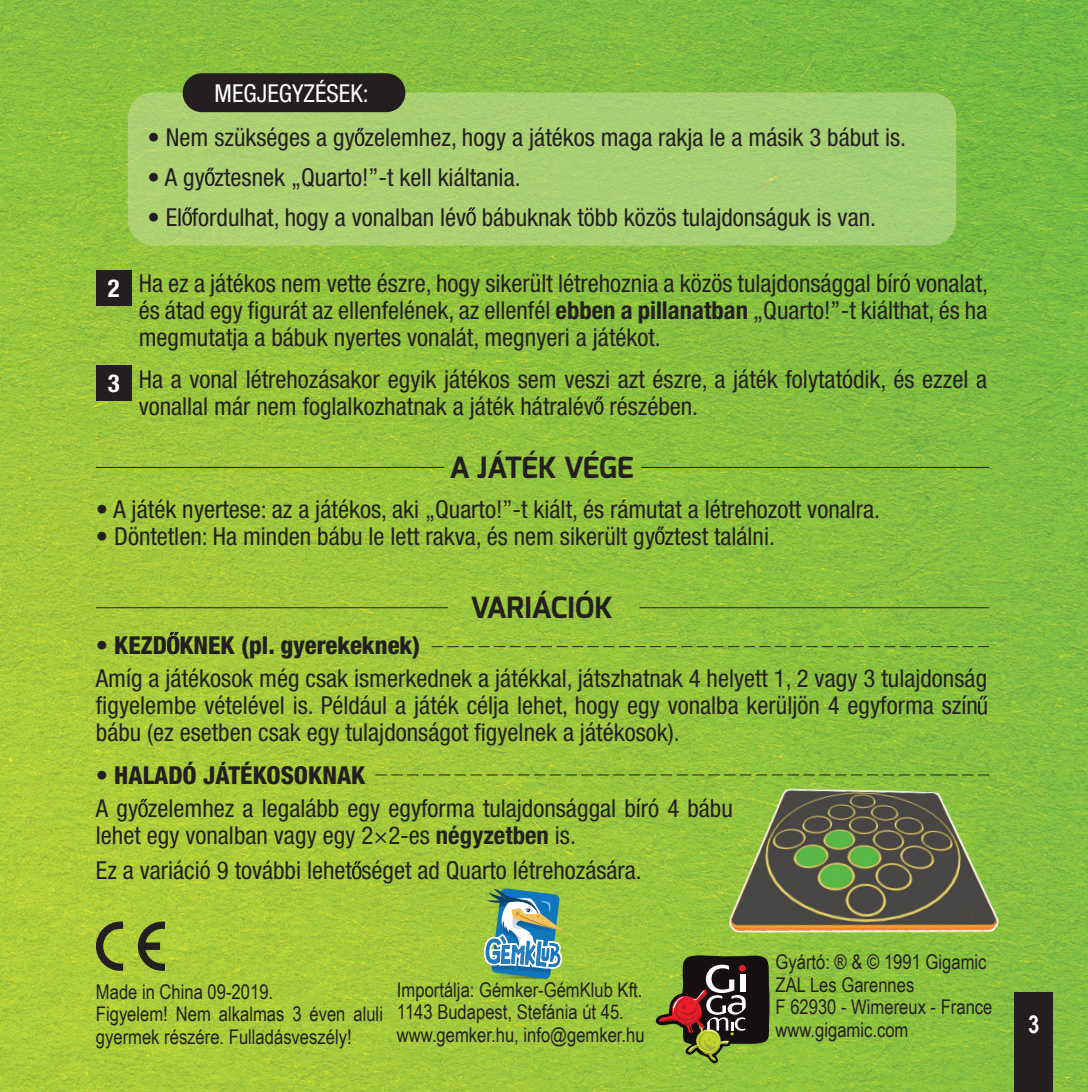
<style>
.page{position:relative;width:1088px;height:1092px;background:#fff}
.page>*{position:absolute;margin:0;border:0;box-sizing:border-box;transform-origin:0 0}
.t1{font:700 29.25px "Exo";color:#231f20}
.t2{font:condensed 24.75px/27px "Helvetica Neue LT Std";color:#231f20}
.t3{font:condensed 24.75px "Helvetica Neue LT Std";color:#fff}
.t4{font:700 24.75px "Arial Narrow";color:#fff}
.t5{font:20.25px/22.5px "Arial Narrow";color:#231f20}
.s1{font-weight:700;color:#fff}
.s2{font-weight:700}
.s3{font-weight:800}
</style>
<div class="page">
<img style="left:0;top:0;width:1088px;height:1092px">
<div style="left:96px;top:270px;width:36px;height:36px;background:#231f20"></div>
<div style="left:96px;top:365px;width:36px;height:36px;background:#231f20"></div>
<svg style="left:594px;top:396px;width:9px;height:19px"></svg>
<svg style="left:655px;top:526px;width:9px;height:19px"></svg>
<svg style="left:167px;top:632px;width:12px;height:22px"></svg>
<svg style="left:978px;top:696px;width:9px;height:19px"></svg>
<svg style="left:138px;top:799px;width:10px;height:18px"></svg>
<svg style="left:352px;top:861px;width:9px;height:18px"></svg>
<svg style="left:431px;top:646px;width:558px;height:1px"></svg>
<svg style="left:375px;top:774px;width:614px;height:1px"></svg>
<hr style="left:96px;top:467px;width:348px;height:1px;background:#231f20">
<hr style="left:641px;top:467px;width:348px;height:1px;background:#231f20">
<hr style="left:96px;top:607px;width:352px;height:1px;background:#231f20">
<hr style="left:639px;top:607px;width:350px;height:1px;background:#231f20">
<img style="left:728px;top:781px;width:280px;height:166px">
<div style="left:128px;top:92px;width:828px;height:154px;background:#a8d072;border-radius:26px"></div>
<svg style="left:355px;top:128px;width:9px;height:18px"></svg>
<svg style="left:205px;top:168px;width:9px;height:18px"></svg>
<svg style="left:182px;top:207px;width:10px;height:19px"></svg>
<svg style="left:466px;top:207px;width:10px;height:19px"></svg>
<div style="left:183px;top:73px;width:222px;height:39px;background:#231f20;border-radius:19px"></div>
<div style="left:1014px;top:992px;width:39px;height:100px;background:#231f20"></div>
<svg style="left:96px;top:921px;width:69px;height:50px;background:#809330"></svg>
<svg style="left:655px;top:955px;width:115px;height:109px;background:#666634"></svg>
<img style="left:483px;top:888px;width:81px;height:91px">
<svg style="left:0;top:1086px;width:2px;height:6px"></svg>
<svg style="left:1083px;top:0;width:5px;height:4px"></svg>
<svg style="left:1083px;top:1086px;width:5px;height:6px"></svg>
<p class="t3" style="left:215px;top:78px;width:155px">MEGJEGYZÉSEK:</p>
<p class="t2" style="left:147px;top:124px;width:760px">• Nem szükséges a gy zelemhez, hogy a játékos maga rakja le a másik 3 bábut is.</p>
<p class="t2" style="left:147px;top:164px;width:374px">• A gy ztesnek „Quarto!”-t kell kiáltania.</p>
<p class="t2" style="left:147px;top:203px;width:730px">• El fordulhat, hogy a vonalban lév bábuknak több közös tulajdonságuk is van.</p>
<p class="t2" style="left:139px;top:269px;width:851px;text-align:justify;text-indent:-31px"><span class="s1">2</span> Ha ez a játékos nem vette észre, hogy sikerült létrehoznia a közös tulajdonsággal bíró vonalat, és átad egy figurát az ellenfelének, az ellenfél <span class="s2">ebben a pillanatban</span> „Quarto!”-t kiálthat, és ha megmutatja a bábuk nyertes vonalát, megnyeri a játékot.</p>
<p class="t2" style="left:139px;top:365px;width:850px;text-indent:-31px"><span class="s1">3</span> Ha a vonal létrehozásakor egyik játékos sem veszi azt észre, a játék folytatódik, és ezzel a vonallal már nem foglalkozhatnak a játék hátralév részében.</p>
<p class="t1" style="left:449px;top:449px;width:186px">A JÁTÉK VÉGE</p>
<p class="t2" style="left:96px;top:495px;width:785px">• A játék nyertese: az a játékos, aki „Quarto!”-t kiált, és rámutat a létrehozott vonalra.</p>
<p class="t2" style="left:96px;top:522px;width:680px">• Döntetlen: Ha minden bábu le lett rakva, és nem sikerült gy ztest találni.</p>
<p class="t1" style="left:470px;top:589px;width:144px">VARIÁCIÓK</p>
<p class="t2" style="left:96px;top:628px;width:892px;line-height:33.3px">• <span class="s3">KEZD KNEK (pl. gyerekeknek)<br></span>Amíg a játékosok még csak ismerkednek a játékkal, játszhatnak 4 helyett 1, 2 vagy 3 tulajdonság</p>
<p class="t2" style="left:96px;top:692px;width:883px">figyelembe vételével is. Például a játék célja lehet, hogy egy vonalba kerüljön 4 egyforma szín bábu (ez esetben csak egy tulajdonságot figyelnek a játékosok).</p>
<p class="t2" style="left:96px;top:758px;width:638px;line-height:33.3px">• <span class="s3">HALADÓ JÁTÉKOSOKNAK<br></span>A gy zelemhez a legalább egy egyforma tulajdonsággal bíró 4 bábu</p>
<p class="t2" style="left:96px;top:818px;width:547px;line-height:35.3px">lehet egy vonalban vagy egy 2×2-es <span class="s2">négyzetben</span> is.<br>Ez a variáció 9 további lehet séget ad Quarto létrehozására.</p>
<p class="t5" style="left:96px;top:980px;width:288px">Made in China 09-2019.<br>Figyelem! Nem alkalmas 3 éven aluli gyermek részére. Fulladásveszély!</p>
<p class="t5" style="left:397px;top:978px;width:249px">Importálja: Gémker-GémKlub Kft.<br>1143 Budapest, Stefánia út 45. www.gemker.hu, info@gemker.hu</p>
<p class="t5" style="left:775px;top:950px;width:218px">Gyártó: ® &amp; © 1991 Gigamic<br>ZAL Les Garennes<br>F 62930 - Wimereux - France www.gigamic.com</p>
<p class="t4" style="left:1028px;top:1005px;width:13px">3</p>
</div>
